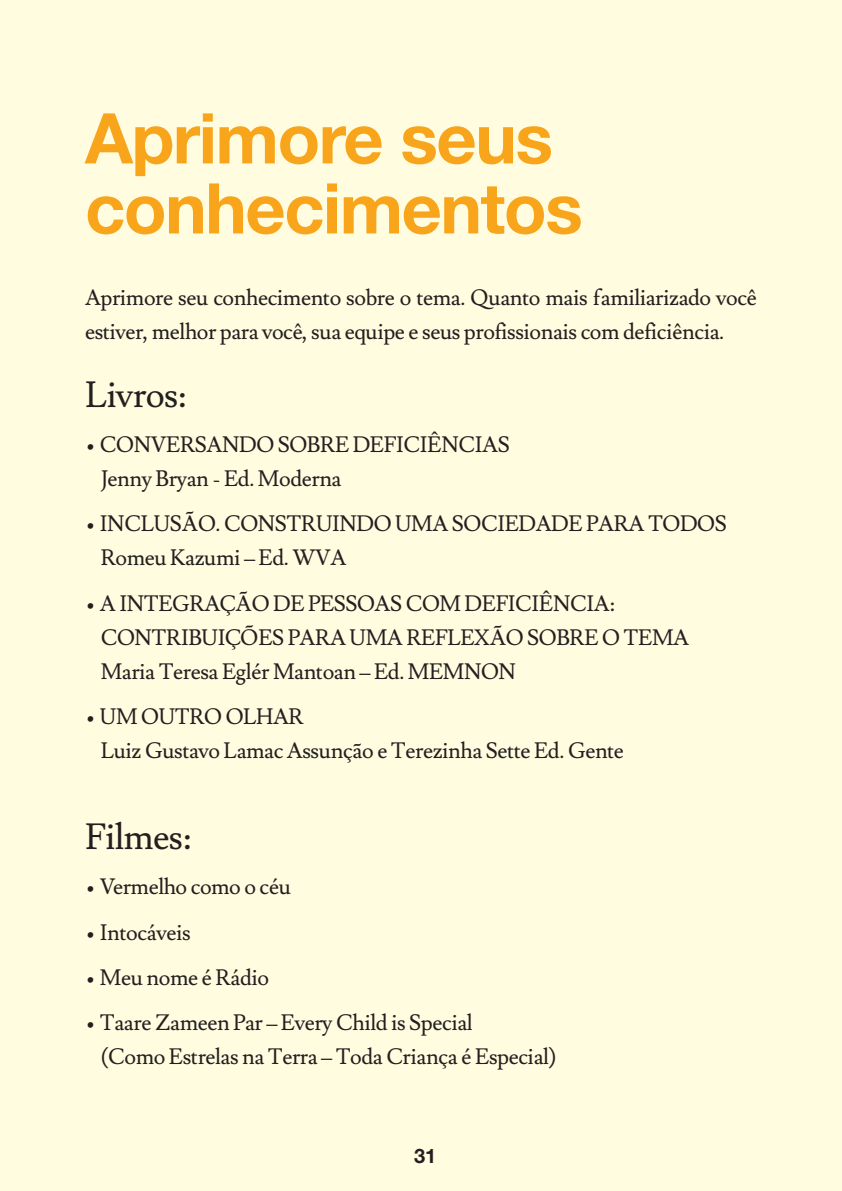
<style>
.page{position:relative;width:842px;height:1191px;background:#fffce0}
.page>*{position:absolute;margin:0;border:0;box-sizing:border-box;transform-origin:0 0}
.t1{font:700 70px/70px "Helvetica Neue LT Std";letter-spacing:-.02em;color:#f9a51b}
.t2{font:36px "Lusitana";letter-spacing:-.02em;color:#231f20}
.t3{font:22px/34px "Lusitana";letter-spacing:-.02em;color:#231f20}
.t4{font:700 20px "Helvetica Neue LT Std";color:#231f20}
</style>
<div class="page">
<p class="t1" style="left:85px;top:102px;width:499px">Aprimore seus conhecimentos</p>
<p class="t3" style="left:85px;top:281px;width:673px">Aprimore seu conhecimento sobre o tema. Quanto mais familiarizado você estiver, melhor para você, sua equipe e seus profissionais com deficiência.</p>
<p class="t2" style="left:85px;top:373px;width:103px">Livros:</p>
<p class="t3" style="left:101px;top:428px;width:410px;text-indent:-16px">• CONVERSANDO SOBRE DEFICIÊNCIAS<br>Jenny Bryan - Ed. Moderna</p>
<p class="t3" style="left:101px;top:508px;width:628px;text-indent:-16px">• INCLUSÃO. CONSTRUINDO UMA SOCIEDADE PARA TODOS<br>Romeu Kazumi – Ed. WVA</p>
<p class="t3" style="left:101px;top:587px;width:590px;text-indent:-16px">• A INTEGRAÇÃO DE PESSOAS COM DEFICIÊNCIA:<br>CONTRIBUIÇÕES PARA UMA REFLEXÃO SOBRE O TEMA<br>Maria Teresa Eglér Mantoan – Ed. MEMNON</p>
<p class="t3" style="left:101px;top:700px;width:525px;text-indent:-16px">• UM OUTRO OLHAR<br>Luiz Gustavo Lamac Assunção e Terezinha Sette Ed. Gente</p>
<p class="t2" style="left:85px;top:815px;width:108px">Filmes:</p>
<p class="t3" style="left:85px;top:870px;width:207px">• Vermelho como o céu</p>
<p class="t3" style="left:85px;top:916px;width:107px">• Intocáveis</p>
<p class="t3" style="left:85px;top:961px;width:186px">• Meu nome é Rádio</p>
<p class="t3" style="left:101px;top:1006px;width:457px;text-indent:-16px">• Taare Zameen Par – Every Child is Special<br>(Como Estrelas na Terra – Toda Criança é Especial)</p>
<p class="t4" style="left:414px;top:1143px;width:24px">31</p>
</div>
